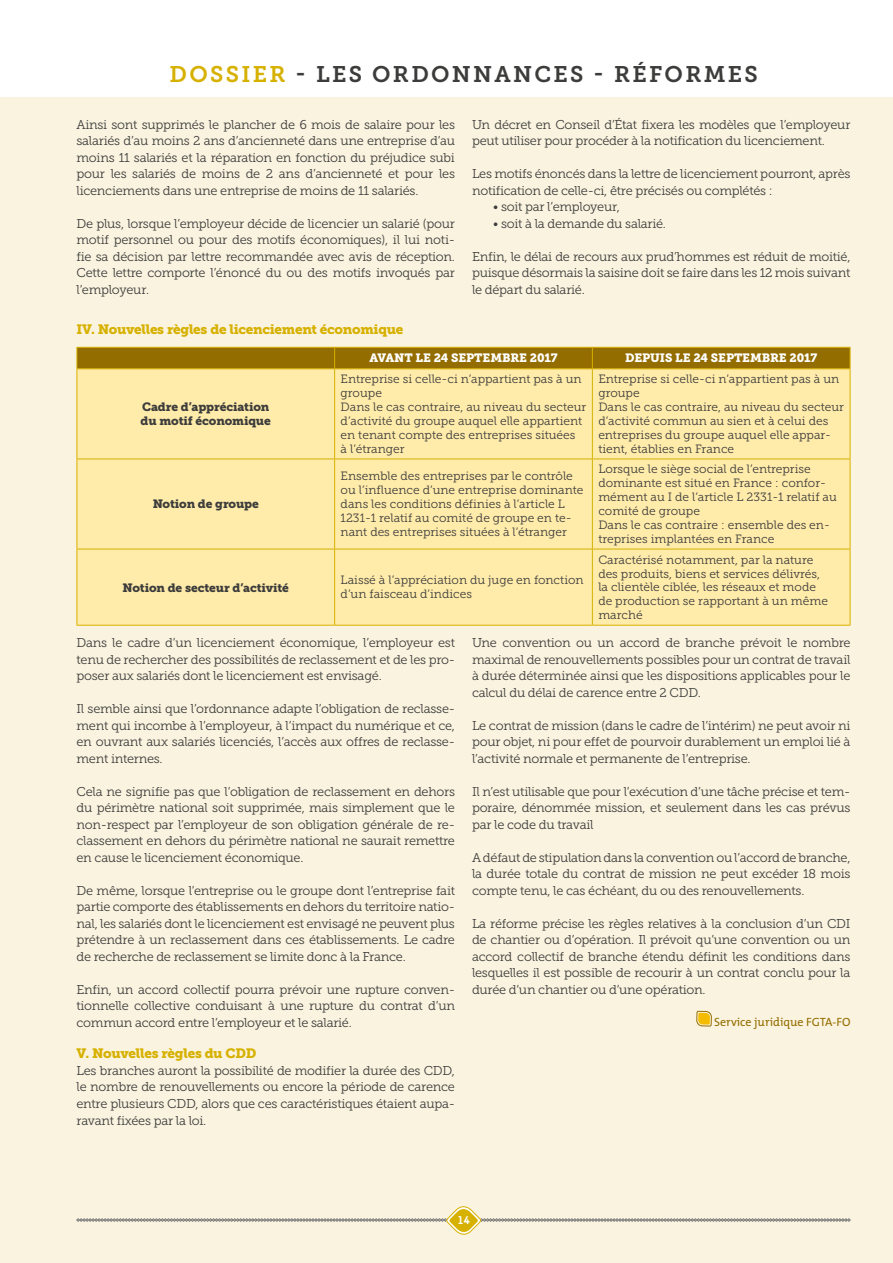
<style>
.page{position:relative;width:893px;height:1263px;background:#fff}
.page>*{position:absolute;margin:0;border:0;box-sizing:border-box;transform-origin:0 0}
.t1{font:22.5px "Museo Slab 700";letter-spacing:.1em;color:#3c3c3b}
.t2{font:13.5px "Museo Slab 900";letter-spacing:-.02em;color:#d7b100}
.t3{font:12.75px/16.5px "Museo Slab 300";letter-spacing:-.02em;color:#3c3c3b;text-align:justify}
.t4{font:12px/14px "Museo Slab 300";color:#3c3c3b}
.t5{font:12px/14px "Museo Slab 900";letter-spacing:-.01em;color:#3c3c3b}
.t6{font:12px "Museo Slab 900";letter-spacing:-.01em;color:#fff}
.t7{font:12px "The Mix";color:#946d00}
.t8{font:700 12px "Saturday Sans ICG";color:#fff}
.s1{color:#d7b100}
</style>
<div class="page">
<div style="left:0;top:98px;width:893px;height:1165px;background:#faf3df"></div>
<svg style="left:76px;top:1206px;width:775px;height:29px"></svg>
<svg style="left:696px;top:1011px;width:16px;height:15px"></svg>
<div style="left:78px;top:369px;width:772px;height:256px;background:#ffebaa"></div>
<div style="left:77px;top:347px;width:774px;height:22px;background:#946d00"></div>
<hr style="left:77px;top:368px;width:258px;height:1px;background:#d7b100">
<hr style="left:77px;top:369px;width:1px;height:90px;background:#d7b100">
<hr style="left:335px;top:368px;width:257px;height:1px;background:#d7b100">
<hr style="left:334px;top:369px;width:1px;height:90px;background:#d7b100">
<hr style="left:592px;top:368px;width:258px;height:1px;background:#d7b100">
<hr style="left:592px;top:369px;width:1px;height:90px;background:#d7b100">
<hr style="left:850px;top:369px;width:1px;height:90px;background:#d7b100">
<hr style="left:77px;top:459px;width:258px;height:1px;background:#d7b100">
<hr style="left:77px;top:459px;width:1px;height:90px;background:#d7b100">
<hr style="left:335px;top:459px;width:257px;height:1px;background:#d7b100">
<hr style="left:334px;top:459px;width:1px;height:90px;background:#d7b100">
<hr style="left:592px;top:459px;width:258px;height:1px;background:#d7b100">
<hr style="left:592px;top:459px;width:1px;height:90px;background:#d7b100">
<hr style="left:850px;top:459px;width:1px;height:90px;background:#d7b100">
<hr style="left:77px;top:549px;width:258px;height:1px;background:#d7b100">
<hr style="left:77px;top:549px;width:1px;height:76px;background:#d7b100">
<hr style="left:335px;top:549px;width:257px;height:1px;background:#d7b100">
<hr style="left:334px;top:549px;width:1px;height:76px;background:#d7b100">
<hr style="left:592px;top:549px;width:258px;height:1px;background:#d7b100">
<hr style="left:592px;top:549px;width:1px;height:76px;background:#d7b100">
<hr style="left:850px;top:549px;width:1px;height:76px;background:#d7b100">
<hr style="left:77px;top:625px;width:258px;height:1px;background:#d7b100">
<hr style="left:335px;top:625px;width:257px;height:1px;background:#d7b100">
<hr style="left:592px;top:625px;width:258px;height:1px;background:#d7b100">
<h1 class="t1" style="left:170px;top:62px;width:590px"><span class="s1">DOSSIER</span> - LES ORDONNANCES - RÉFORMES</h1>
<p class="t3" style="left:77px;top:116px;width:380px">Ainsi sont supprimés le plancher de 6 mois de salaire pour les salariés d’au moins 2 ans d’ancienneté dans une entreprise d’au moins 11 salariés et la réparation en fonction du préjudice subi pour les salariés de moins de 2 ans d’ancienneté et pour les licenciements dans une entreprise de moins de 11 salariés.</p>
<p class="t3" style="left:77px;top:215px;width:380px">De plus, lorsque l’employeur décide de licencier un salarié (pour motif personnel ou pour des motifs économiques), il lui noti&shy;fie sa décision par lettre recommandée avec avis de réception.<br>Cette lettre comporte l’énoncé du ou des motifs invoqués par l’employeur.</p>
<p class="t3" style="left:472px;top:116px;width:380px">Un décret en Conseil d’État fixera les modèles que l’employeur peut utiliser pour procéder à la notification du licenciement.</p>
<p class="t3" style="left:472px;top:166px;width:380px">Les motifs énoncés dans la lettre de licenciement pourront, après notification de celle-ci, être précisés ou complétés :</p>
<p class="t3" style="left:493px;top:199px;width:128px">• soit par l’employeur,</p>
<p class="t3" style="left:493px;top:215px;width:174px">• soit à la demande du salarié.</p>
<p class="t3" style="left:472px;top:248px;width:380px">Enfin, le délai de recours aux prud’hommes est réduit de moitié, puisque désormais la saisine doit se faire dans les 12 mois suivant le départ du salarié.</p>
<p class="t2" style="left:77px;top:321px;width:328px">IV. Nouvelles règles de licenciement économique</p>
<p class="t6" style="left:369px;top:351px;width:190px">AVANT LE 24 SEPTEMBRE 2017</p>
<p class="t6" style="left:625px;top:351px;width:194px">DEPUIS LE 24 SEPTEMBRE 2017</p>
<p class="t5" style="left:141px;top:400px;width:132px">Cadre d’appréciation du motif économique</p>
<p class="t4" style="left:341px;top:372px;width:247px">Entreprise si celle-ci n’appartient pas à un groupe<br>Dans le cas contraire, au niveau du secteur d’activité du groupe auquel elle appartient en tenant compte des entreprises situées<br>à l’étranger</p>
<p class="t4" style="left:598px;top:372px;width:247px">Entreprise si celle-ci n’appartient pas à un groupe<br>Dans le cas contraire, au niveau du secteur d’activité commun au sien et à celui des entreprises du groupe auquel elle appar&shy;tient, établies en France</p>
<p class="t5" style="left:153px;top:497px;width:108px">Notion de groupe</p>
<p class="t4" style="left:341px;top:469px;width:244px">Ensemble des entreprises par le contrôle ou l’influence d’une entreprise dominante dans les conditions définies à l’article L 1231-1 relatif au comité de groupe en te&shy;nant des entreprises situées à l’étranger</p>
<p class="t4" style="left:598px;top:462px;width:240px">Lorsque le siège social de l’entreprise dominante est situé en France : confor&shy;mément au I de l’article L 2331-1 relatif au comité de groupe<br>Dans le cas contraire : ensemble des en&shy;treprises implantées en France</p>
<p class="t5" style="left:123px;top:580px;width:168px">Notion de secteur d’activité</p>
<p class="t4" style="left:341px;top:573px;width:244px">Laissé à l’appréciation du juge en fonction d’un faisceau d’indices</p>
<p class="t4" style="left:598px;top:552px;width:231px">Caractérisé notamment, par la nature des produits, biens et services délivrés, la clientèle ciblée, les réseaux et mode de production se rapportant à un même marché</p>
<p class="t3" style="left:77px;top:635px;width:380px">Dans le cadre d’un licenciement économique, l’employeur est tenu de rechercher des possibilités de reclassement et de les pro&shy;poser aux salariés dont le licenciement est envisagé.</p>
<p class="t3" style="left:77px;top:701px;width:380px">Il semble ainsi que l’ordonnance adapte l’obligation de reclasse&shy;ment qui incombe à l’employeur, à l’impact du numérique et ce, en ouvrant aux salariés licenciés, l’accès aux offres de reclasse&shy;ment internes.</p>
<p class="t3" style="left:77px;top:783px;width:380px">Cela ne signifie pas que l’obligation de reclassement en dehors du périmètre national soit supprimée, mais simplement que le non-respect par l’employeur de son obligation générale de re&shy;classement en dehors du périmètre national ne saurait remettre en cause le licenciement économique.</p>
<p class="t3" style="left:77px;top:882px;width:380px">De même, lorsque l’entreprise ou le groupe dont l’entreprise fait partie comporte des établissements en dehors du territoire natio&shy;nal, les salariés dont le licenciement est envisagé ne peuvent plus prétendre à un reclassement dans ces établissements. Le cadre de recherche de reclassement se limite donc à la France.</p>
<p class="t3" style="left:77px;top:981px;width:380px">Enfin, un accord collectif pourra prévoir une rupture conven&shy;tionnelle collective conduisant à une rupture du contrat d’un commun accord entre l’employeur et le salarié.</p>
<p class="t2" style="left:77px;top:1046px;width:181px">V. Nouvelles règles du CDD</p>
<p class="t3" style="left:77px;top:1062px;width:380px">Les branches auront la possibilité de modifier la durée des CDD, le nombre de renouvellements ou encore la période de carence entre plusieurs CDD, alors que ces caractéristiques étaient aupa&shy;ravant fixées par la loi.</p>
<p class="t3" style="left:472px;top:635px;width:380px">Une convention ou un accord de branche prévoit le nombre maximal de renouvellements possibles pour un contrat de travail à durée déterminée ainsi que les dispositions applicables pour le calcul du délai de carence entre 2 CDD.</p>
<p class="t3" style="left:472px;top:717px;width:380px">Le contrat de mission (dans le cadre de l’intérim) ne peut avoir ni pour objet, ni pour effet de pourvoir durablement un emploi lié à l’activité normale et permanente de l’entreprise.</p>
<p class="t3" style="left:472px;top:783px;width:380px">Il n’est utilisable que pour l’exécution d’une tâche précise et tem&shy;poraire, dénommée mission, et seulement dans les cas prévus par le code du travail</p>
<p class="t3" style="left:472px;top:849px;width:380px">A défaut de stipulation dans la convention ou l’accord de branche, la durée totale du contrat de mission ne peut excéder 18 mois compte tenu, le cas échéant, du ou des renouvellements.</p>
<p class="t3" style="left:472px;top:915px;width:380px">La réforme précise les règles relatives à la conclusion d’un CDI de chantier ou d’opération. Il prévoit qu’une convention ou un accord collectif de branche étendu définit les conditions dans lesquelles il est possible de recourir à un contrat conclu pour la durée d’un chantier ou d’une opération.</p>
<p class="t7" style="left:714px;top:1012px;width:138px">Service juridique FGTA-FO</p>
<p class="t8" style="left:457px;top:1212px;width:14px">14</p>
</div>
